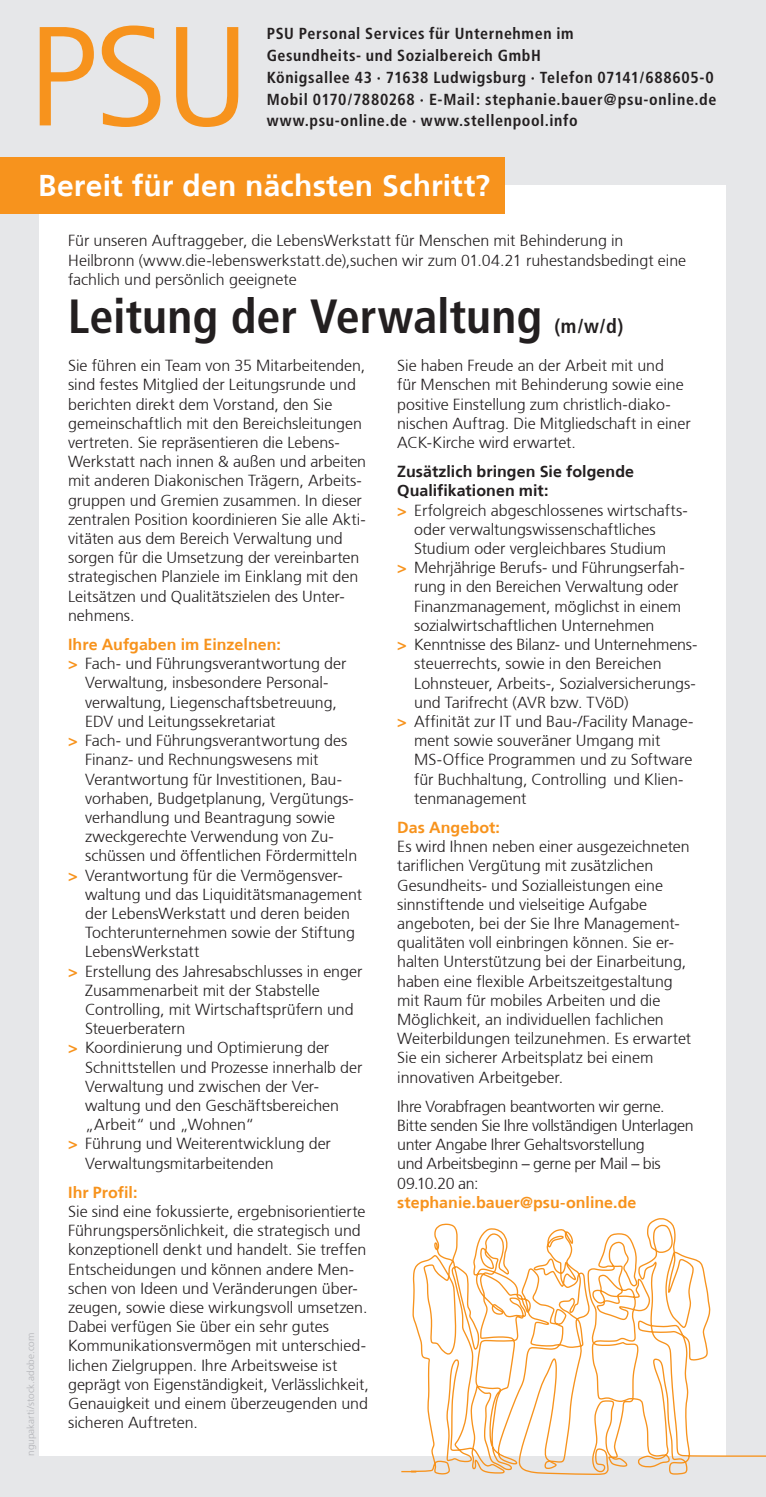
<style>
.page{position:relative;width:766px;height:1497px;background:#fff}
.page>*{position:absolute;margin:0;border:0;box-sizing:border-box;transform-origin:0 0}
.t1{font:700 condensed 48px "Frutiger";color:#231f20}
.t2{font:700 30px "Frutiger";letter-spacing:.005em;color:#fff}
.t3{font:700 condensed 20px "Frutiger";color:#231f20}
.t4{font:300 16px/19.2px "Frutiger";letter-spacing:-.005em;color:#231f20}
.t5{font:700 condensed 16px/21.8px "Frutiger";letter-spacing:.04em;color:#231f20}
.t6{font:700 16px "Frutiger";color:#f7931d}
.t7{font:700 16px "Frutiger";letter-spacing:.005em;color:#231f20}
.t8{font:300 10px "Frutiger";letter-spacing:.005em;color:#b2b3b7}
.s1{font-weight:700;color:#f7931d}
</style>
<div class="page">
<div style="left:0;top:0;width:765px;height:1497px;background:#e6e7e9"></div>
<div style="left:40px;top:186px;width:686px;height:1270px;background:#fff"></div>
<svg style="left:40px;top:27px;width:54px;height:98px"></svg>
<svg style="left:102px;top:26px;width:58px;height:101px"></svg>
<svg style="left:176px;top:27px;width:62px;height:100px"></svg>
<div style="left:0;top:157px;width:505px;height:57px;background:#f7931d"></div>
<svg style="left:401px;top:1218px;width:364px;height:257px"></svg>
<p class="t5" style="left:266px;top:23px;width:451px">PSU Personal Services für Unternehmen im<br>Gesundheits- und Sozialbereich GmbH<br>Königsallee 43 · 71638 Ludwigsburg · Telefon 07141/688605-0<br>Mobil 0170/7880268 · E-Mail: stephanie.bauer@psu-online.de www.psu-online.de · www.stellenpool.info</p>
<h2 class="t2" style="left:38px;top:168px;width:453px">Bereit für den nächsten Schritt?</h2>
<p class="t8" style="left:25px;top:1456px;width:124px;rotate:-90deg">ngupakarti/stock.adobe.com</p>
<p class="t4" style="left:68px;top:231px;width:619px">Für unseren Auftraggeber, die LebensWerkstatt für Menschen mit Behinderung in<br>Heilbronn (www.die-lebenswerkstatt.de),suchen wir zum 01.04.21 ruhestandsbedingt eine fachlich und persönlich geeignete</p>
<h1 class="t1" style="left:68px;top:288px;width:475px">Leitung der Verwaltung</h1>
<p class="t3" style="left:554px;top:314px;width:71px">(m/w/d)</p>
<p class="t4" style="left:68px;top:356px;width:299px">Sie führen ein Team von 35 Mitarbeitenden, sind festes Mitglied der Leitungsrunde und berichten direkt dem Vorstand, den Sie gemeinschaftlich mit den Bereichsleitungen vertreten. Sie repräsentieren die Lebens-Werkstatt nach innen &amp; außen und arbeiten mit anderen Diakonischen Trägern, Arbeits&shy;gruppen und Gremien zusammen. In dieser zentralen Position koordinieren Sie alle Akti&shy;vitäten aus dem Bereich Verwaltung und sorgen für die Umsetzung der vereinbarten strategischen Planziele im Einklang mit den Leitsätzen und Qualitätszielen des Unter&shy;nehmens.</p>
<p class="t6" style="left:68px;top:635px;width:214px">Ihre Aufgaben im Einzelnen:</p>
<p class="t4" style="left:68px;top:654px;width:280px"><span class="s1">&gt;</span> Fach- und Führungsverantwortung der</p>
<p class="t4" style="left:85px;top:673px;width:245px">Verwaltung, insbesondere Personal-</p>
<p class="t4" style="left:85px;top:693px;width:253px">verwaltung, Liegenschaftsbetreuung,</p>
<p class="t4" style="left:85px;top:712px;width:192px">EDV und Leitungssekretariat</p>
<p class="t4" style="left:68px;top:731px;width:281px"><span class="s1">&gt;</span> Fach- und Führungsverantwortung des</p>
<p class="t4" style="left:85px;top:750px;width:235px">Finanz- und Rechnungswesens mit</p>
<p class="t4" style="left:85px;top:769px;width:258px">Verantwortung für Investitionen, Bau-</p>
<p class="t4" style="left:85px;top:789px;width:270px">vorhaben, Budgetplanung, Vergütungs-</p>
<p class="t4" style="left:85px;top:808px;width:251px">verhandlung und Beantragung sowie</p>
<p class="t4" style="left:85px;top:827px;width:250px">zweckgerechte Verwendung von Zu-</p>
<p class="t4" style="left:85px;top:846px;width:273px">schüssen und öffentlichen Fördermitteln</p>
<p class="t4" style="left:68px;top:865px;width:276px"><span class="s1">&gt;</span> Verantwortung für die Vermögensver-</p>
<p class="t4" style="left:85px;top:885px;width:278px">waltung und das Liquiditätsmanagement</p>
<p class="t4" style="left:85px;top:904px;width:266px">der LebensWerkstatt und deren beiden</p>
<p class="t4" style="left:85px;top:923px;width:271px">Tochterunternehmen sowie der Stiftung</p>
<p class="t4" style="left:85px;top:942px;width:116px">LebensWerkstatt</p>
<p class="t4" style="left:68px;top:961px;width:296px"><span class="s1">&gt;</span> Erstellung des Jahresabschlusses in enger</p>
<p class="t4" style="left:85px;top:981px;width:236px">Zusammenarbeit mit der Stabstelle</p>
<p class="t4" style="left:85px;top:1000px;width:270px">Controlling, mit Wirtschaftsprüfern und</p>
<p class="t4" style="left:85px;top:1019px;width:102px">Steuerberatern</p>
<p class="t4" style="left:68px;top:1038px;width:262px"><span class="s1">&gt;</span> Koordinierung und Optimierung der</p>
<p class="t4" style="left:85px;top:1057px;width:279px">Schnittstellen und Prozesse innerhalb der</p>
<p class="t4" style="left:85px;top:1077px;width:235px">Verwaltung und zwischen der Ver-</p>
<p class="t4" style="left:85px;top:1096px;width:255px">waltung und den Geschäftsbereichen</p>
<p class="t4" style="left:85px;top:1115px;width:170px">„Arbeit“ und „Wohnen“</p>
<p class="t4" style="left:68px;top:1134px;width:264px"><span class="s1">&gt;</span> Führung und Weiterentwicklung der</p>
<p class="t4" style="left:85px;top:1153px;width:190px">Verwaltungsmitarbeitenden</p>
<p class="t6" style="left:68px;top:1183px;width:71px">Ihr Profil:</p>
<p class="t4" style="left:68px;top:1202px;width:302px">Sie sind eine fokussierte, ergebnisorientierte Führungspersönlichkeit, die strategisch und konzeptionell denkt und handelt. Sie treffen Entscheidungen und können andere Men&shy;schen von Ideen und Veränderungen über&shy;zeugen, sowie diese wirkungsvoll umsetzen.<br>Dabei verfügen Sie über ein sehr gutes Kommunikationsvermögen mit unterschied&shy;lichen Zielgruppen. Ihre Arbeitsweise ist geprägt von Eigenständigkeit, Verlässlichkeit, Genauigkeit und einem überzeugenden und sicheren Auftreten.</p>
<p class="t4" style="left:397px;top:356px;width:295px">Sie haben Freude an der Arbeit mit und<br>für Menschen mit Behinderung sowie eine positive Einstellung zum christlich-diako&shy;nischen Auftrag. Die Mitgliedschaft in einer ACK-Kirche wird erwartet.</p>
<p class="t7" style="left:397px;top:462px;width:238px">Zusätzlich bringen Sie folgende</p>
<p class="t7" style="left:397px;top:481px;width:153px">Qualifikationen mit:</p>
<p class="t4" style="left:397px;top:501px;width:292px"><span class="s1">&gt;</span> Erfolgreich abgeschlossenes wirtschafts-</p>
<p class="t4" style="left:414px;top:520px;width:243px">oder verwaltungswissenschaftliches</p>
<p class="t4" style="left:414px;top:539px;width:253px">Studium oder vergleichbares Studium</p>
<p class="t4" style="left:397px;top:558px;width:289px"><span class="s1">&gt;</span> Mehrjährige Berufs- und Führungserfah-</p>
<p class="t4" style="left:414px;top:577px;width:265px">rung in den Bereichen Verwaltung oder</p>
<p class="t4" style="left:414px;top:597px;width:268px">Finanzmanagement, möglichst in einem</p>
<p class="t4" style="left:414px;top:616px;width:242px">sozialwirtschaftlichen Unternehmen</p>
<p class="t4" style="left:397px;top:635px;width:301px"><span class="s1">&gt;</span> Kenntnisse des Bilanz- und Unternehmens-</p>
<p class="t4" style="left:414px;top:654px;width:249px">steuerrechts, sowie in den Bereichen</p>
<p class="t4" style="left:414px;top:673px;width:283px">Lohnsteuer, Arbeits-, Sozialversicherungs-</p>
<p class="t4" style="left:414px;top:693px;width:216px">und Tarifrecht (AVR bzw. TVöD)</p>
<p class="t4" style="left:397px;top:712px;width:298px"><span class="s1">&gt;</span> Affinität zur IT und Bau-/Facility Manage-</p>
<p class="t4" style="left:414px;top:731px;width:247px">ment sowie souveräner Umgang mit</p>
<p class="t4" style="left:414px;top:750px;width:280px">MS-Office Programmen und zu Software</p>
<p class="t4" style="left:414px;top:769px;width:271px">für Buchhaltung, Controlling und Klien-</p>
<p class="t4" style="left:414px;top:789px;width:114px">tenmanagement</p>
<p class="t6" style="left:397px;top:818px;width:104px">Das Angebot:</p>
<p class="t4" style="left:397px;top:837px;width:295px">Es wird Ihnen neben einer ausgezeichneten tariflichen Vergütung mit zusätzlichen Gesundheits- und Sozialleistungen eine sinnstiftende und vielseitige Aufgabe angeboten, bei der Sie Ihre Management&shy;qualitäten voll einbringen können. Sie er&shy;halten Unterstützung bei der Einarbeitung, haben eine flexible Arbeitszeitgestaltung mit Raum für mobiles Arbeiten und die Möglichkeit, an individuellen fachlichen Weiterbildungen teilzunehmen. Es erwartet Sie ein sicherer Arbeitsplatz bei einem innovativen Arbeitgeber.</p>
<p class="t4" style="left:397px;top:1097px;width:298px">Ihre Vorabfragen beantworten wir gerne.<br>Bitte senden Sie Ihre vollständigen Unterlagen unter Angabe Ihrer Gehaltsvorstellung<br>und Arbeitsbeginn – gerne per Mail – bis 09.10.20 an:</p>
<p class="t6" style="left:397px;top:1193px;width:241px">stephanie.bauer@psu-online.de</p>
</div>
